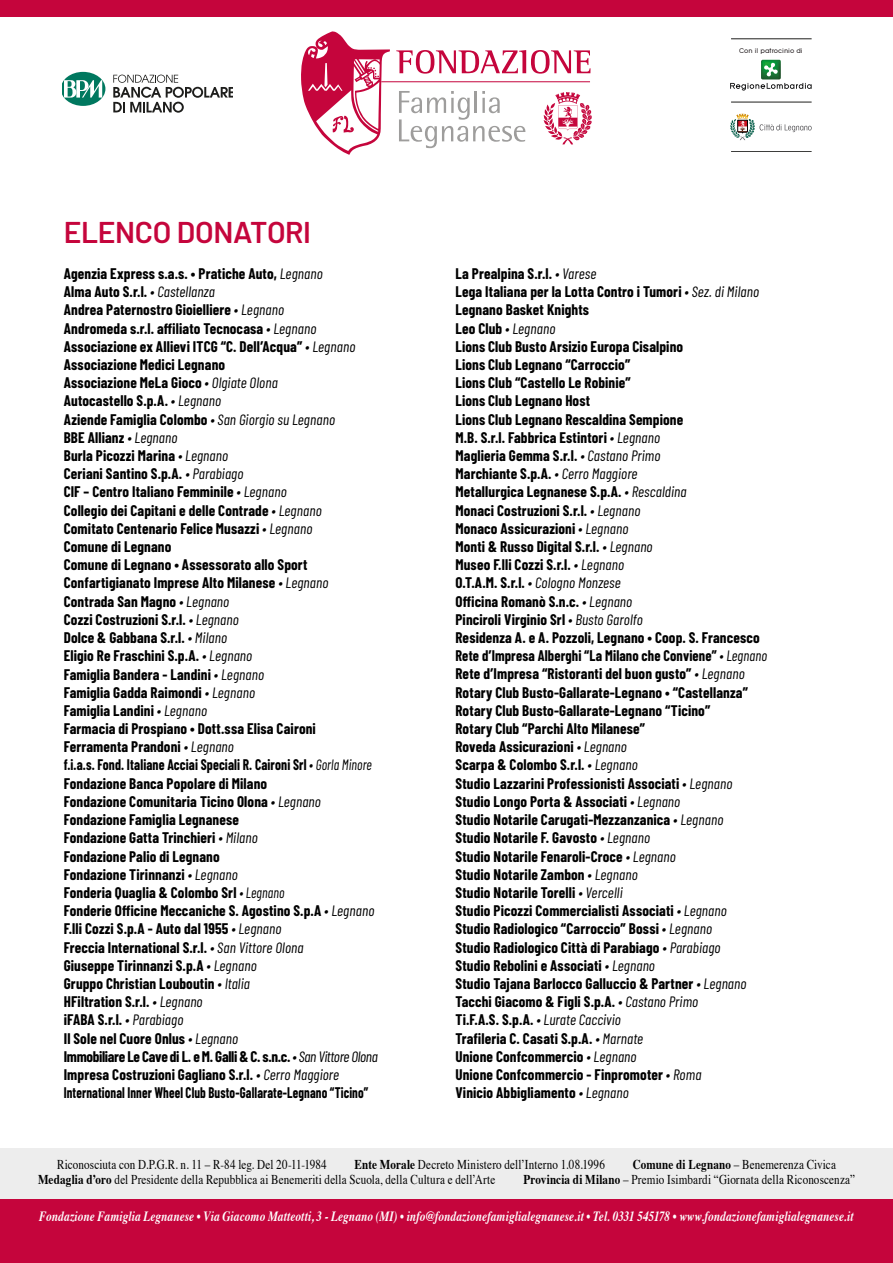
<style>
.page{position:relative;width:893px;height:1263px;background:#fff}
.page>*{position:absolute;margin:0;border:0;box-sizing:border-box;transform-origin:0 0}
.t1{font:600 30px "Barlow";letter-spacing:-.015em;color:#c5053c}
.t2{font:700 15px/18.1px "Barlow Condensed";letter-spacing:.01em;color:#000}
.t3{font:italic 700 14.1px "Times";letter-spacing:.01em;color:#fff;scale:.8 1}
.t4{font:13.5px "Times";letter-spacing:.01em;color:#000;scale:.83 1}
.t5{font:7.05px "SF Old Republic";color:#1f191b}
.s1{font-weight:400;font-style:italic}
.s2{font-weight:700}
</style>
<div class="page">
<div style="left:0;top:0;width:893px;height:17px;background:#c5053c"></div>
<svg style="left:396px;top:50px;width:194px;height:24px"></svg>
<svg style="left:301px;top:31px;width:89px;height:124px"></svg>
<svg style="left:399px;top:91px;width:126px;height:57px"></svg>
<hr style="left:381px;top:82px;width:209px;height:1px;background:#c5053c">
<svg style="left:544px;top:92px;width:48px;height:52px"></svg>
<div style="left:0;top:1148px;width:893px;height:51px;background:#ededed"></div>
<div style="left:0;top:1199px;width:893px;height:64px;background:#c5053c"></div>
<svg style="left:113px;top:75px;width:120px;height:38px"></svg>
<svg style="left:63px;top:72px;width:42px;height:34px"></svg>
<svg style="left:730px;top:59px;width:82px;height:43px"></svg>
<hr style="left:731px;top:102px;width:81px;height:1px;background:#1e1e1c">
<hr style="left:731px;top:39px;width:81px;height:1px;background:#1e1e1c">
<hr style="left:731px;top:151px;width:81px;height:1px;background:#1e1e1c">
<svg style="left:730px;top:114px;width:82px;height:26px"></svg>
<h1 class="t1" style="left:64px;top:210px;width:249px">ELENCO DONATORI</h1>
<p class="t5" style="left:739px;top:47px;width:65px">Con il patrocinio di</p>
<p class="t2" style="left:64px;top:264px;width:316px">Agenzia Express s.a.s. • Pratiche Auto, <span class="s1">Legnano<br></span>Alma Auto S.r.l. <span class="s1">• Castellanza<br></span>Andrea Paternostro Gioielliere <span class="s1">• Legnano<br></span>Andromeda s.r.l. affiliato Tecnocasa <span class="s1">• Legnano </span>Associazione ex Allievi ITCG “C. Dell’Acqua” <span class="s1">• Legnano </span>Associazione Medici Legnano<br>Associazione MeLa Gioco <span class="s1">• Olgiate Olona<br></span>Autocastello S.p.A. <span class="s1">• Legnano<br></span>Aziende Famiglia Colombo <span class="s1">• San Giorgio su Legnano<br></span>BBE Allianz <span class="s1">• Legnano<br></span>Burla Picozzi Marina <span class="s1">• Legnano<br></span>Ceriani Santino S.p.A. <span class="s1">• Parabiago<br></span>CIF – Centro Italiano Femminile <span class="s1">• Legnano<br></span>Collegio dei Capitani e delle Contrade <span class="s1">• Legnano<br></span>Comitato Centenario Felice Musazzi <span class="s1">• Legnano<br></span>Comune di Legnano<br>Comune di Legnano • Assessorato allo Sport Confartigianato Imprese Alto Milanese <span class="s1">• Legnano </span>Contrada San Magno <span class="s1">• Legnano<br></span>Cozzi Costruzioni S.r.l. <span class="s1">• Legnano<br></span>Dolce &amp; Gabbana S.r.l. <span class="s1">• Milano<br></span>Eligio Re Fraschini S.p.A. <span class="s1">• Legnano<br></span>Famiglia Bandera - Landini <span class="s1">• Legnano<br></span>Famiglia Gadda Raimondi <span class="s1">• Legnano<br></span>Famiglia Landini <span class="s1">• Legnano<br></span>Farmacia di Prospiano • Dott.ssa Elisa Caironi Ferramenta Prandoni <span class="s1">• Legnano<br></span>f.i.a.s. Fond. Italiane Acciai Speciali R. Caironi Srl <span class="s1">• Gorla Minore </span>Fondazione Banca Popolare di Milano<br>Fondazione Comunitaria Ticino Olona <span class="s1">• Legnano </span>Fondazione Famiglia Legnanese<br>Fondazione Gatta Trinchieri <span class="s1">• Milano<br></span>Fondazione Palio di Legnano<br>Fondazione Tirinnanzi <span class="s1">• Legnano<br></span>Fonderia Quaglia &amp; Colombo Srl <span class="s1">• Legnano<br></span>Fonderie Officine Meccaniche S. Agostino S.p.A <span class="s1">• Legnano </span>F.lli Cozzi S.p.A - Auto dal 1955 <span class="s1">• Legnano<br></span>Freccia International S.r.l. <span class="s1">• San Vittore Olona<br></span>Giuseppe Tirinnanzi S.p.A <span class="s1">• Legnano<br></span>Gruppo Christian Louboutin <span class="s1">• Italia<br></span>HFiltration S.r.l. <span class="s1">• Legnano<br></span>iFABA S.r.l. <span class="s1">• Parabiago<br></span>Il Sole nel Cuore Onlus <span class="s1">• Legnano<br></span>Immobiliare Le Cave di L. e M. Galli &amp; C. s.n.c. <span class="s1">• San Vittore Olona </span>Impresa Costruzioni Gagliano S.r.l. <span class="s1">• Cerro Maggiore </span>International Inner Wheel Club Busto-Gallarate-Legnano “Ticino”</p>
<p class="t2" style="left:455px;top:264px;width:313px">La Prealpina S.r.l. <span class="s1">• Varese<br></span>Lega Italiana per la Lotta Contro i Tumori <span class="s1">• Sez. di Milano </span>Legnano Basket Knights<br>Leo Club <span class="s1">• Legnano<br></span>Lions Club Busto Arsizio Europa Cisalpino<br>Lions Club Legnano “Carroccio”<br>Lions Club “Castello Le Robinie”<br>Lions Club Legnano Host<br>Lions Club Legnano Rescaldina Sempione<br>M.B. S.r.l. Fabbrica Estintori <span class="s1">• Legnano<br></span>Maglieria Gemma S.r.l. <span class="s1">• Castano Primo<br></span>Marchiante S.p.A. <span class="s1">• Cerro Maggiore<br></span>Metallurgica Legnanese S.p.A. <span class="s1">• Rescaldina<br></span>Monaci Costruzioni S.r.l. <span class="s1">• Legnano<br></span>Monaco Assicurazioni <span class="s1">• Legnano<br></span>Monti &amp; Russo Digital S.r.l. <span class="s1">• Legnano<br></span>Museo F.lli Cozzi S.r.l. <span class="s1">• Legnano<br></span>O.T.A.M. S.r.l. <span class="s1">• Cologno Monzese<br></span>Officina Romanò S.n.c. <span class="s1">• Legnano<br></span>Pinciroli Virginio Srl <span class="s1">• Busto Garolfo<br></span>Residenza A. e A. Pozzoli, Legnano • Coop. S. Francesco Rete d’Impresa Alberghi “La Milano che Conviene” <span class="s1">• Legnano </span>Rete d’Impresa “Ristoranti del buon gusto” <span class="s1">• Legnano </span>Rotary Club Busto-Gallarate-Legnano • “Castellanza” Rotary Club Busto-Gallarate-Legnano “Ticino”<br>Rotary Club “Parchi Alto Milanese”<br>Roveda Assicurazioni <span class="s1">• Legnano<br></span>Scarpa &amp; Colombo S.r.l. <span class="s1">• Legnano<br></span>Studio Lazzarini Professionisti Associati <span class="s1">• Legnano </span>Studio Longo Porta &amp; Associati <span class="s1">• Legnano<br></span>Studio Notarile Carugati-Mezzanzanica <span class="s1">• Legnano<br></span>Studio Notarile F. Gavosto <span class="s1">• Legnano<br></span>Studio Notarile Fenaroli-Croce <span class="s1">• Legnano<br></span>Studio Notarile Zambon <span class="s1">• Legnano<br></span>Studio Notarile Torelli <span class="s1">• Vercelli<br></span>Studio Picozzi Commercialisti Associati <span class="s1">• Legnano<br></span>Studio Radiologico “Carroccio” Bossi <span class="s1">• Legnano<br></span>Studio Radiologico Città di Parabiago <span class="s1">• Parabiago<br></span>Studio Rebolini e Associati <span class="s1">• Legnano<br></span>Studio Tajana Barlocco Galluccio &amp; Partner <span class="s1">• Legnano </span>Tacchi Giacomo &amp; Figli S.p.A. <span class="s1">• Castano Primo<br></span>Ti.F.A.S. S.p.A. <span class="s1">• Lurate Caccivio<br></span>Trafileria C. Casati S.p.A. <span class="s1">• Marnate<br></span>Unione Confcommercio <span class="s1">• Legnano<br></span>Unione Confcommercio - Finpromoter <span class="s1">• Roma<br></span>Vinicio Abbigliamento <span class="s1">• Legnano</span></p>
<p class="t4" style="left:57px;top:1151px;width:326px">Riconosciuta con D.P.G.R. n. 11 – R-84 leg. Del 20-11-1984</p>
<p class="t4" style="left:355px;top:1151px;width:303px"><span class="s2">Ente Morale</span> Decreto Ministero dell’Interno 1.08.1996</p>
<p class="t4" style="left:633px;top:1151px;width:246px"><span class="s2">Comune di Legnano</span> – Benemerenza Civica</p>
<p class="t4" style="left:38px;top:1166px;width:553px"><span class="s2">Medaglia d’oro</span> del Presidente della Repubblica ai Benemeriti della Scuola, della Cultura e dell’Arte</p>
<p class="t4" style="left:523px;top:1166px;width:401px"><span class="s2">Provincia di Milano</span> – Premio Isimbardi “Giornata della Riconoscenza”</p>
<p class="t3" style="left:39px;top:1203px;width:1019px">Fondazione Famiglia Legnanese • Via Giacomo Matteotti, 3 - Legnano (MI) • info@fondazionefamiglialegnanese.it • Tel. 0331 545178 • www.fondazionefamiglialegnanese.it</p>
</div>
